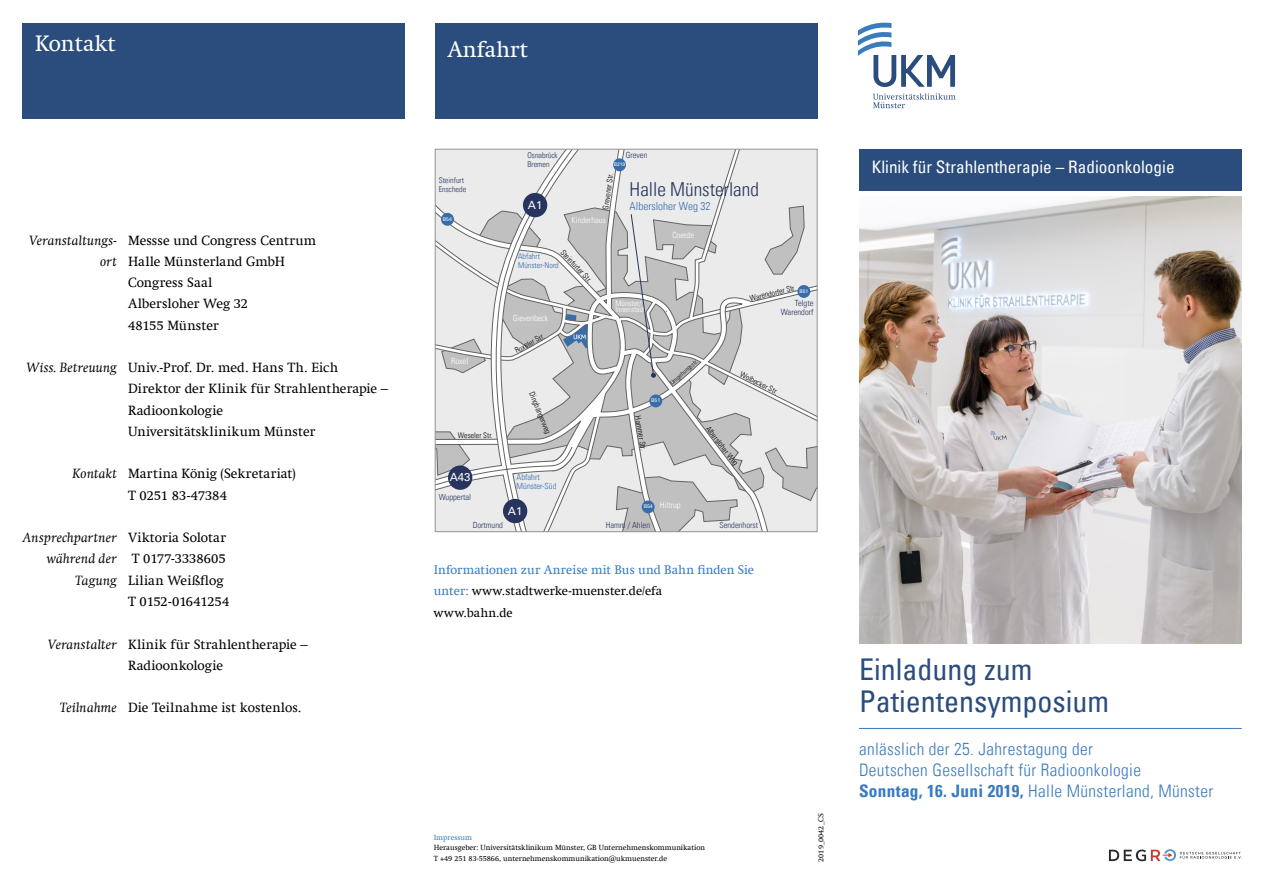
<style>
.page{position:relative;width:1263px;height:893px;background:#fff}
.page>*{position:absolute;margin:0;border:0;box-sizing:border-box;transform-origin:0 0}
.t1{font:condensed 30px/32px "Univers Com 57";color:#2a4d7d}
.t2{font:22.5px "Swift Com";color:#fff}
.t3{font:19.2px "Univers Com 47 Light Cond";color:#27345d}
.t4{font:17.25px/21.3px "Univers Com 47 Light Cond";letter-spacing:.02em;color:#3a7bbe}
.t5{font:condensed 17.25px "Univers Com 57";color:#fff}
.t6{font:13.5px/21.3px "Swift Com";letter-spacing:.005em;color:#000}
.t7{font:italic 13.5px/21.3px "Swift Com";letter-spacing:.015em;color:#000;text-align:right}
.t8{font:12.6px/21.3px "Swift Com";letter-spacing:.005em;color:#3a7bbe}
.t9{font:11.4px "Univers Com 55 Roman";color:#fff}
.t10{font:11.25px "Univers Com 47 Light Cond";color:#376dab}
.t11{font:8.55px/9px "Univers Com 47 Light Cond";color:#27345d;text-align:right}
.t12{font:8.55px "Univers Com 47 Light Cond";color:#fff}
.t13{font:8.55px/9px "Univers Com 47 Light Cond";color:#376dab}
.t14{font:7.95px/9px "Univers Com 47 Light Cond";color:#27345d}
.t15{font:7.95px/9px "Univers Com 47 Light Cond";color:#376dab}
.t16{font:7.8px "Univers Com 47 Light Cond";color:#000}
.t17{font:7.8px/6.3px "Univers Com 47 Light Cond";color:#fff}
.t18{font:7.5px/10.6px "Swift Com";color:#000}
.t19{font:7.5px "Swift Com";color:#3a7bbe}
.t20{font:6.3px "Univers Com 47 Light Cond";color:#000}
.t21{font:5.1px "Univers Com 55 Roman";color:#fff}
.s1{color:#000}
.s2{font-family:"Univers Com 67 Bold Cond"}
</style>
<div class="page">
<div style="left:435px;top:23px;width:382px;height:96px;background:#2a4d7d"></div>
<div style="left:22px;top:23px;width:383px;height:96px;background:#2a4d7d"></div>
<svg style="left:601px;top:151px;width:214px;height:379px;background:#dadada"></svg>
<svg style="left:437px;top:151px;width:164px;height:379px;background:#e2e2e2"></svg>
<svg style="left:437px;top:151px;width:162px;height:362px;background:#dbdbdb"></svg>
<svg style="left:506px;top:446px;width:66px;height:84px"></svg>
<div style="left:441px;top:213px;width:13px;height:13px;background:#376dab;border-radius:50%"></div>
<div style="left:613px;top:158px;width:13px;height:13px;background:#376dab;border-radius:50%"></div>
<div style="left:642px;top:500px;width:13px;height:13px;background:#376dab;border-radius:50%"></div>
<div style="left:797px;top:285px;width:13px;height:13px;background:#376dab;border-radius:50%"></div>
<div style="left:649px;top:394px;width:13px;height:13px;background:#376dab;border-radius:50%"></div>
<div style="left:523px;top:193px;width:24px;height:24px;background:#27345d;border-radius:50%"></div>
<div style="left:503px;top:499px;width:24px;height:24px;background:#27345d;border-radius:50%"></div>
<div style="left:448px;top:465px;width:24px;height:25px;background:#27345d;border-radius:50%"></div>
<svg style="left:563px;top:314px;width:27px;height:34px"></svg>
<svg style="left:630px;top:213px;width:96px;height:165px;background:#cacbcb"></svg>
<div style="left:435px;top:149px;width:382px;height:383px;border:1px solid #939393"></div>
<div style="left:859px;top:150px;width:383px;height:41px;background:#2a4d7d"></div>
<svg style="left:858px;top:23px;width:97px;height:64px"></svg>
<svg style="left:873px;top:93px;width:83px;height:15px"></svg>
<hr style="left:859px;top:728px;width:383px;height:1px;background:#3a7bbe">
<img style="left:859px;top:197px;width:383px;height:446px">
<svg style="left:1109px;top:849px;width:133px;height:12px"></svg>
<h2 class="t2" style="left:35px;top:30px;width:82px">Kontakt</h2>
<h2 class="t2" style="left:448px;top:36px;width:82px">Anfahrt</h2>
<p class="t7" style="left:29px;top:229px;width:89px">Veranstaltungs&shy;ort</p>
<p class="t7" style="left:26px;top:357px;width:92px">Wiss. Betreuung</p>
<p class="t7" style="left:73px;top:463px;width:46px">Kontakt</p>
<p class="t7" style="left:23px;top:527px;width:95px">Ansprechpartner während der<br>Tagung</p>
<p class="t7" style="left:48px;top:633px;width:70px">Veranstalter</p>
<p class="t7" style="left:60px;top:697px;width:58px">Teilnahme</p>
<p class="t6" style="left:128px;top:229px;width:190px">Messse und Congress Centrum<br>Halle Münsterland GmbH<br>Congress Saal<br>Albersloher Weg 32<br>48155 Münster</p>
<p class="t6" style="left:128px;top:357px;width:262px">Univ.-Prof. Dr. med. Hans Th. Eich<br>Direktor der Klinik für Strahlentherapie –<br>Radioonkologie<br>Universitätsklinikum Münster</p>
<p class="t6" style="left:128px;top:463px;width:169px">Martina König (Sekretariat)<br>T 0251 83-47384</p>
<p class="t6" style="left:128px;top:527px;width:103px">Viktoria Solotar<br>T 0177-3338605<br>Lilian Weißflog<br>T 0152-01641254</p>
<p class="t6" style="left:128px;top:633px;width:181px">Klinik für Strahlentherapie –<br>Radioonkologie</p>
<p class="t6" style="left:128px;top:697px;width:175px">Die Teilnahme ist kostenlos.</p>
<p class="t14" style="left:439px;top:176px;width:29px">Steinfurt<br>Enschede</p>
<p class="t21" style="left:443px;top:216px;width:11px">B54</p>
<p class="t12" style="left:451px;top:356px;width:18px">Roxel</p>
<p class="t16" style="left:458px;top:431px;width:36px">Weseler Str.</p>
<p class="t9" style="left:450px;top:471px;width:22px">A43</p>
<p class="t11" style="left:439px;top:492px;width:34px">Wuppertal</p>
<p class="t14" style="left:527px;top:151px;width:32px">Osnabrück<br>Bremen</p>
<p class="t11" style="left:626px;top:151px;width:23px">Greven</p>
<p class="t21" style="left:614px;top:162px;width:13px">B219</p>
<p class="t9" style="left:528px;top:198px;width:16px">A1</p>
<p class="t16" style="left:601px;top:209px;width:38px;rotate:-82deg">Grevener Str.</p>
<p class="t12" style="left:571px;top:215px;width:36px">Kinderhaus</p>
<p class="t16" style="left:565px;top:248px;width:43px;rotate:46deg">Steinfurter Str.</p>
<p class="t15" style="left:518px;top:252px;width:42px">Abfahrt<br>Münster-Nord</p>
<h3 class="t3" style="left:630px;top:178px;width:131px">Halle Münsterland</h3>
<p class="t10" style="left:630px;top:199px;width:82px">Albersloher Weg 32</p>
<p class="t12" style="left:672px;top:230px;width:23px">Coerde</p>
<p class="t12" style="left:513px;top:313px;width:37px">Gievenbeck</p>
<p class="t16" style="left:513px;top:347px;width:34px;rotate:-29deg">Roxeler Str.</p>
<p class="t16" style="left:536px;top:391px;width:46px;rotate:68deg">Dingbängerweg</p>
<p class="t13" style="left:517px;top:473px;width:41px">Abfahrt<br>Münster-Süd</p>
<p class="t9" style="left:508px;top:504px;width:16px">A1</p>
<p class="t17" style="left:615px;top:300px;width:31px">Münster/<br>Innenstadt</p>
<p class="t16" style="left:749px;top:294px;width:48px;rotate:-13deg">Warendorfer Str.</p>
<p class="t21" style="left:799px;top:288px;width:11px">B51</p>
<p class="t11" style="left:781px;top:299px;width:34px">Telgte<br>Warendorf</p>
<p class="t21" style="left:651px;top:397px;width:11px">B51</p>
<p class="t16" style="left:642px;top:415px;width:36px;rotate:80deg">Hammer Str.</p>
<p class="t20" style="left:669px;top:380px;width:36px;rotate:-41deg">Umgehungsstr.</p>
<p class="t16" style="left:742px;top:370px;width:43px;rotate:26deg">Wolbecker Str.</p>
<p class="t16" style="left:711px;top:424px;width:49px;rotate:52deg">Albersloher Weg</p>
<p class="t12" style="left:660px;top:499px;width:22px">Hiltrup</p>
<p class="t21" style="left:644px;top:503px;width:11px">B54</p>
<p class="t11" style="left:473px;top:520px;width:32px">Dortmund</p>
<p class="t11" style="left:606px;top:520px;width:46px">Hamm / Ahlen</p>
<p class="t11" style="left:719px;top:520px;width:40px">Sendenhorst</p>
<p class="t8" style="left:434px;top:559px;width:322px">Informationen zur Anreise mit Bus und Bahn finden Sie unter: <span class="s1">www.stadtwerke-muenster.de/efa<br>www.bahn.de</span></p>
<p class="t19" style="left:434px;top:833px;width:40px">Impressum</p>
<p class="t18" style="left:434px;top:843px;width:273px">Herausgeber: Universitätsklinikum Münster, GB Unternehmenskommunikation<br>T +49 251 83-55866, unternehmenskommunikation@ukmuenster.de</p>
<p class="t18" style="left:815px;top:862px;width:50px;rotate:-90deg">2019_0042_CS</p>
<p class="t5" style="left:872px;top:156px;width:304px">Klinik für Strahlentherapie – Radioonkologie</p>
<h1 class="t1" style="left:859px;top:653px;width:251px">Einladung zum<br>Patientensymposium</h1>
<p class="t4" style="left:859px;top:738px;width:356px">anlässlich der 25. Jahrestagung der<br>Deutschen Gesellschaft für Radioonkologie<br><span class="s2">Sonntag, 16. Juni 2019,</span> Halle Münsterland, Münster</p>
</div>
